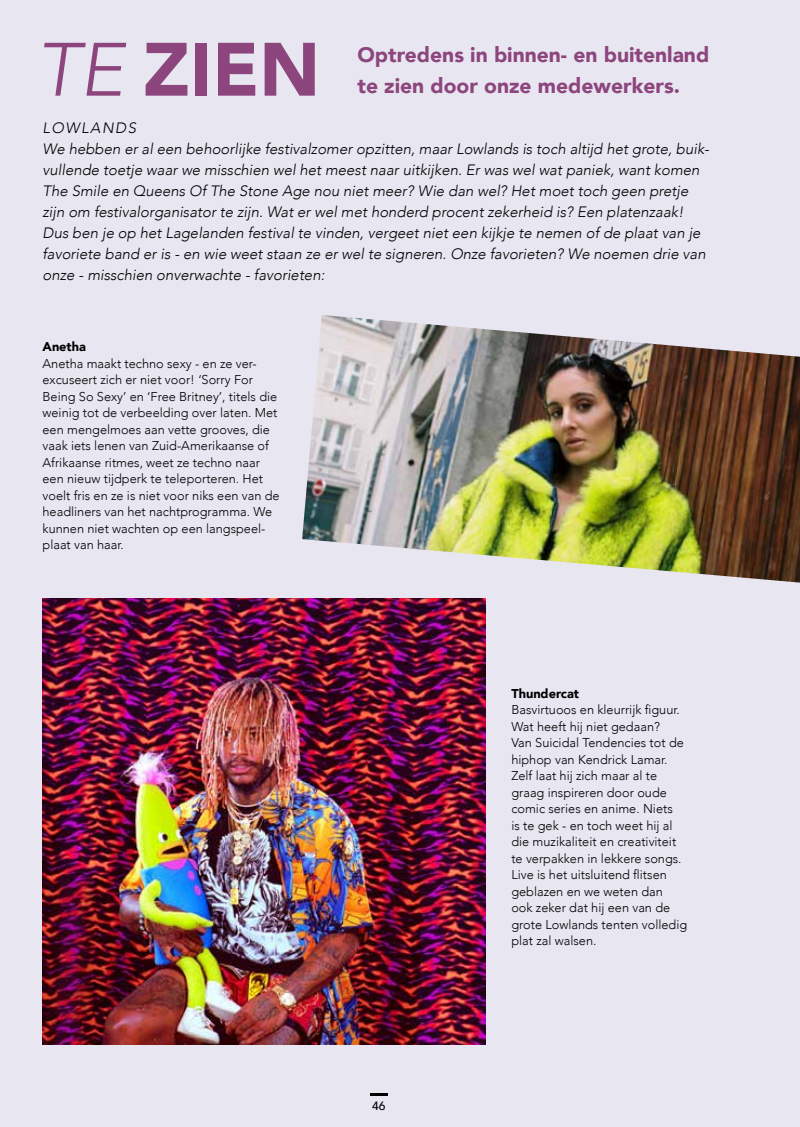
<style>
.page{position:relative;width:800px;height:1127px;background:#fff}
.page>*{position:absolute;margin:0;border:0;box-sizing:border-box;transform-origin:0 0}
.t1{font:900 74.7px "Avenir";color:#8c457d}
.t2{font:900 21px/31.5px "Avenir";color:#8c457d}
.t3{font:italic 300 15px/21px "Avenir";color:#000}
.t4{font:300 12.75px/16.5px "Avenir";color:#000}
.t5{font:900 12.75px "Avenir";color:#000}
.t6{font:500 12px "Avenir";color:#000}
.s1{font-weight:300;font-style:italic}
</style>
<div class="page">
<div style="left:0;top:0;width:799px;height:1127px;background:#e8e6f0"></div>
<img style="left:302px;top:315px;width:497px;height:268px">
<img style="left:43px;top:599px;width:442px;height:445px">
<svg style="left:370px;top:1093px;width:17px;height:2px"></svg>
<h1 class="t1" style="left:36px;top:6px;width:285px"><span class="s1">TE</span> ZIEN</h1>
<h2 class="t2" style="left:357px;top:38px;width:353px">Optredens in binnen- en buitenland te zien door onze medewerkers.</h2>
<p class="t3" style="left:43px;top:117px;width:668px">LOWLANDS<br>We hebben er al een behoorlijke festivalzomer opzitten, maar Lowlands is toch altijd het grote, buik&shy;vullende toetje waar we misschien wel het meest naar uitkijken. Er was wel wat paniek, want komen The Smile en Queens Of The Stone Age nou niet meer? Wie dan wel? Het moet toch geen pretje zijn om festivalorganisator te zijn. Wat er wel met honderd procent zekerheid is? Een platenzaak!<br>Dus ben je op het Lagelanden festival te vinden, vergeet niet een kijkje te nemen of de plaat van je favoriete band er is - en wie weet staan ze er wel te signeren. Onze favorieten? We noemen drie van onze - misschien onverwachte - favorieten:</p>
<p class="t5" style="left:43px;top:336px;width:45px">Anetha</p>
<p class="t4" style="left:43px;top:355px;width:238px">Anetha maakt techno sexy - en ze ver&shy;excuseert zich er niet voor! ‘Sorry For Being So Sexy’ en ‘Free Britney’, titels die weinig tot de verbeelding over laten. Met een mengelmoes aan vette grooves, die vaak iets lenen van Zuid-Amerikaanse of Afrikaanse ritmes, weet ze techno naar een nieuw tijdperk te teleporteren. Het voelt fris en ze is niet voor niks een van de headliners van het nachtprogramma. We kunnen niet wachten op een langspeel&shy;plaat van haar.</p>
<p class="t6" style="left:372px;top:1095px;width:15px">46</p>
<p class="t5" style="left:511px;top:682px;width:69px">Thundercat</p>
<p class="t4" style="left:511px;top:702px;width:177px">Basvirtuoos en kleurrijk figuur.<br>Wat heeft hij niet gedaan?<br>Van Suicidal Tendencies tot de hiphop van Kendrick Lamar.<br>Zelf laat hij zich maar al te graag inspireren door oude comic series en anime. Niets<br>is te gek - en toch weet hij al die muzikaliteit en creativiteit te verpakken in lekkere songs.<br>Live is het uitsluitend flitsen geblazen en we weten dan ook zeker dat hij een van de grote Lowlands tenten volledig plat zal walsen.</p>
</div>
